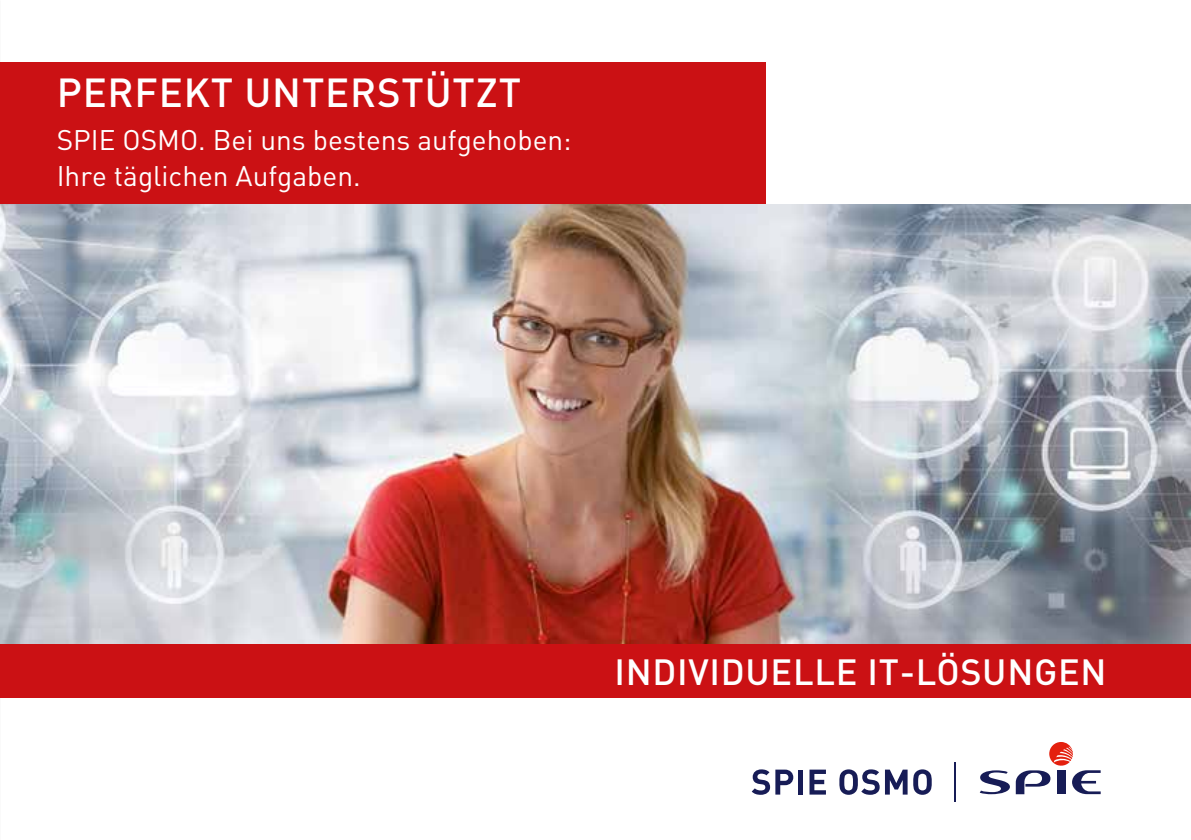
<style>
.page{position:relative;width:1191px;height:840px;background:#fff}
.page>*{position:absolute;margin:0;border:0;box-sizing:border-box;transform-origin:0 0}
.t1{font:500 40px "DIN";letter-spacing:.02em;color:#fff}
.t2{font:500 36px "DIN";letter-spacing:.02em;color:#fff}
.t3{font:28px/36px "DIN";color:#fff}
</style>
<div class="page">
<div style="left:0;top:641px;width:1191px;height:56px;background:#cb1114"></div>
<img style="left:0;top:204px;width:1191px;height:439px">
<div style="left:0;top:62px;width:765px;height:142px;background:#cb1114"></div>
<svg style="left:979px;top:742px;width:121px;height:51px"></svg>
<hr style="left:954px;top:761px;width:2px;height:40px;background:#171c56">
<svg style="left:751px;top:769px;width:42px;height:25px"></svg>
<div style="left:798px;top:769px;width:5px;height:25px;background:#171c56"></div>
<svg style="left:809px;top:769px;width:17px;height:25px"></svg>
<svg style="left:839px;top:769px;width:40px;height:25px"></svg>
<svg style="left:885px;top:769px;width:22px;height:25px"></svg>
<svg style="left:913px;top:769px;width:18px;height:25px"></svg>
<h1 class="t1" style="left:57px;top:67px;width:466px">PERFEKT UNTERSTÜTZT</h1>
<p class="t3" style="left:57px;top:121px;width:516px">SPIE OSMO. Bei uns bestens aufgehoben:<br>Ihre täglichen Aufgaben.</p>
<p class="t2" style="left:614px;top:648px;width:493px">INDIVIDUELLE IT-LÖSUNGEN</p>
</div>
